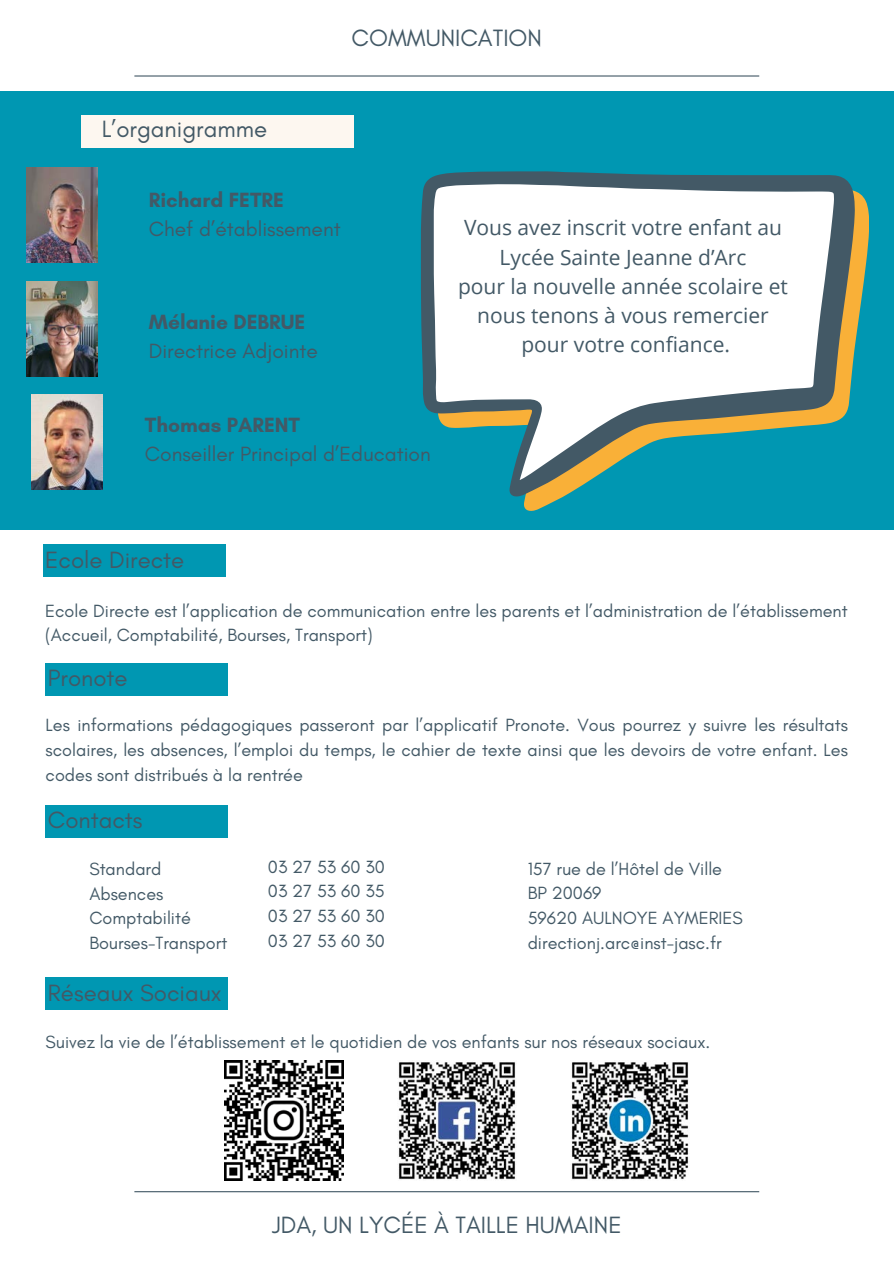
<style>
.page{position:relative;width:894px;height:1264px;background:#fff}
.page>*{position:absolute;margin:0;border:0;box-sizing:border-box;transform-origin:0 0}
.t1{font:24px "Glacial Indifference";color:#435966}
.t2{font:21px/29.2px "Open Sans";color:#435966;text-align:center}
.t3{font:21px/29.2px "Glacial Indifference";color:#435966}
.t4{font:18px/24.8px "Glacial Indifference";color:#435966}
.s1{font-weight:700}
</style>
<div class="page">
<hr style="left:134px;top:75px;width:625px;height:2px;background:#435966">
<hr style="left:134px;top:1191px;width:625px;height:1px;background:#435966">
<div style="left:0;top:92px;width:893px;height:438px;background:#0097b2"></div>
<div style="left:81px;top:115px;width:272px;height:33px;background:#fdf7f0"></div>
<svg style="left:524px;top:191px;width:344px;height:320px"></svg>
<svg style="left:421px;top:171px;width:433px;height:326px"></svg>
<svg style="left:433px;top:184px;width:400px;height:296px;background:#cbdcdb"></svg>
<div style="left:43px;top:544px;width:183px;height:33px;background:#0097b2"></div>
<div style="left:46px;top:663px;width:182px;height:32px;background:#0097b2"></div>
<div style="left:46px;top:805px;width:182px;height:32px;background:#0097b2"></div>
<div style="left:46px;top:977px;width:182px;height:33px;background:#0097b2"></div>
<img style="left:224px;top:1060px;width:119px;height:120px">
<img style="left:398px;top:1062px;width:118px;height:118px">
<img style="left:571px;top:1062px;width:118px;height:118px">
<img style="left:27px;top:167px;width:70px;height:96px">
<img style="left:31px;top:395px;width:71px;height:94px">
<img style="left:27px;top:282px;width:71px;height:94px">
<p class="t1" style="left:351px;top:23px;width:192px">COMMUNICATION</p>
<p class="t1" style="left:102px;top:114px;width:167px">L’organigramme</p>
<h3 class="t3" style="left:149px;top:185px;width:193px"><span class="s1">Richard FETRE<br></span>Chef d’établissement</h3>
<h2 class="t3" style="left:149px;top:307px;width:170px"><span class="s1">Mélanie DEBRUE<br></span>Directrice Adjointe</h2>
<p class="t2" style="left:458px;top:212px;width:331px">Vous avez inscrit votre enfant au<br>Lycée Sainte Jeanne d’Arc<br>pour la nouvelle année scolaire et nous tenons à vous remercier pour votre confiance.</p>
<p class="t3" style="left:145px;top:410px;width:287px"><span class="s1">Thomas PARENT<br></span>Conseiller Principal d’Education</p>
<h2 class="t1" style="left:45px;top:545px;width:140px">Ecole Directe</h2>
<p class="t4" style="left:45px;top:598px;width:803px">Ecole Directe est l’application de communication entre les parents et l’administration de l’établissement (Accueil, Comptabilité, Bourses, Transport)</p>
<p class="t1" style="left:48px;top:663px;width:81px">Pronote</p>
<p class="t4" style="left:46px;top:712px;width:803px;text-align:justify">Les informations pédagogiques passeront par l’applicatif Pronote. Vous pourrez y suivre les résultats scolaires, les absences, l’emploi du temps, le cahier de texte ainsi que les devoirs de votre enfant. Les codes sont distribués à la rentrée</p>
<p class="t1" style="left:48px;top:805px;width:96px">Contacts</p>
<h3 class="t4" style="left:89px;top:856px;width:74px">Standard</h3>
<h3 class="t4" style="left:89px;top:881px;width:75px">Absences</h3>
<h3 class="t4" style="left:89px;top:905px;width:103px">Comptabilité</h3>
<h2 class="t4" style="left:89px;top:930px;width:139px">Bourses-Transport</h2>
<p class="t1" style="left:48px;top:978px;width:175px">Réseaux Sociaux</p>
<p class="t4" style="left:268px;top:854px;width:118px">03 27 53 60 30</p>
<p class="t4" style="left:268px;top:878px;width:118px">03 27 53 60 35</p>
<p class="t4" style="left:268px;top:903px;width:118px">03 27 53 60 30</p>
<p class="t4" style="left:268px;top:928px;width:118px">03 27 53 60 30</p>
<p class="t4" style="left:527px;top:855px;width:196px">157 rue de l’Hôtel de Ville</p>
<p class="t4" style="left:527px;top:880px;width:75px">BP 20069</p>
<h2 class="t4" style="left:527px;top:905px;width:216px">59620 AULNOYE AYMERIES</h2>
<p class="t4" style="left:527px;top:930px;width:195px">directionj.arc@inst-jasc.fr</p>
<p class="t4" style="left:46px;top:1029px;width:666px">Suivez la vie de l’établissement et le quotidien de vos enfants sur nos réseaux sociaux.</p>
<p class="t1" style="left:272px;top:1209px;width:351px">JDA, UN LYCÉE À TAILLE HUMAINE</p>
</div>
